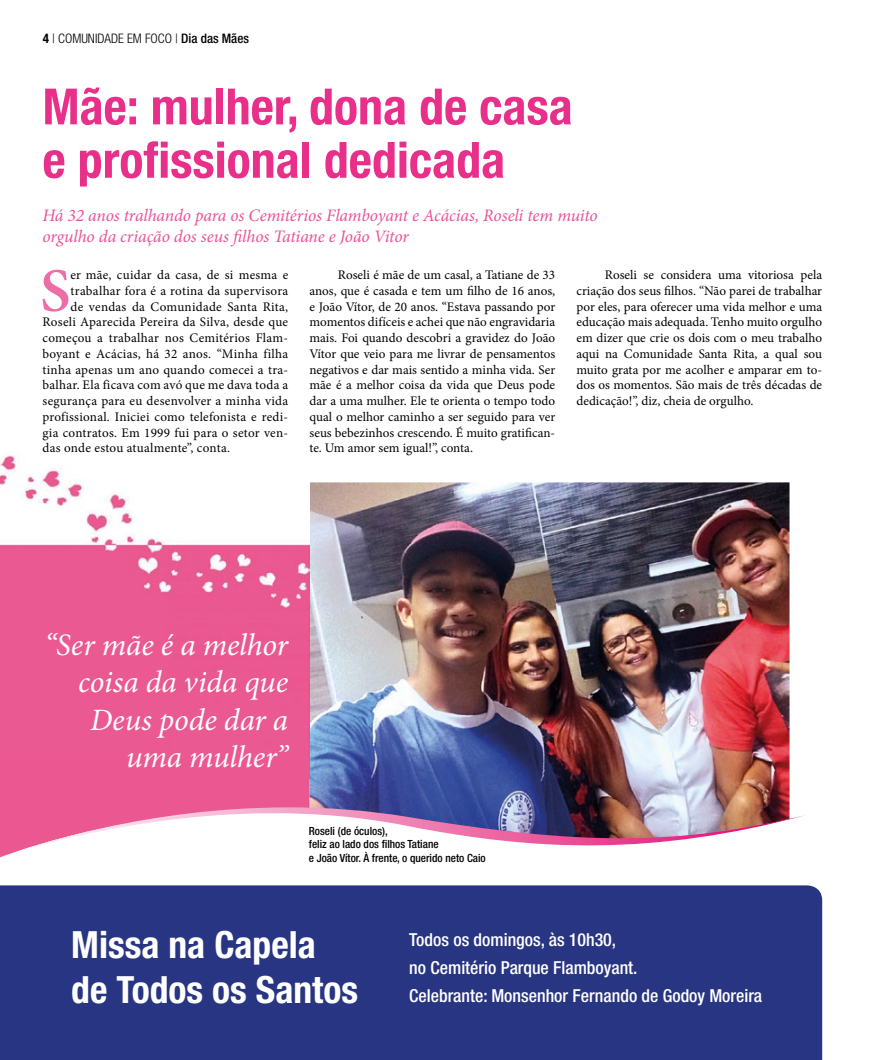
<style>
.page{position:relative;width:886px;height:1060px;background:#fff}
.page>*{position:absolute;margin:0;border:0;box-sizing:border-box;transform-origin:0 0}
.t1{font:600 61.62px "Minion Pro";color:#ed6ea7}
.t2{font:700 condensed 50px/53.4px "Helvetica Neue LT Std";color:#e8308a}
.t3{font:700 condensed 37.5px/45px "Helvetica Neue LT Std";color:#fff}
.t4{font:italic 31.12px/37.4px "Minion Pro";letter-spacing:-.005em;color:#fff;text-align:right}
.t5{font:500 condensed 17.88px/28.4px "Helvetica Neue LT Std";color:#fff}
.t6{font:italic 17.5px/21px "Minion Pro";letter-spacing:-.005em;color:#ea5297}
.t7{font:13.12px/15.8px "Minion Pro";letter-spacing:.015em;color:#000;text-align:justify}
.t8{font:300 condensed 13.12px "Helvetica Neue LT Std";color:#000}
.t9{font:500 condensed 11.25px/13.5px "Helvetica Neue LT Std";color:#000}
.s1{font-weight:700}
.s2{font-weight:500}
</style>
<div class="page">
<img style="left:309px;top:482px;width:480px;height:307px">
<img style="left:0;top:455px;width:309px;height:307px">
<div style="left:0;top:885px;width:822px;height:174px;background:#283583"></div>
<div style="left:0;top:762px;width:309px;height:96px;background:#eb5891"></div>
<img style="left:0;top:789px;width:805px;height:68px">
<p class="t8" style="left:43px;top:31px;width:208px"><span class="s1">4</span> | COMUNIDADE EM FOCO | <span class="s2">Dia das Mães</span></p>
<h2 class="t2" style="left:43px;top:79px;width:532px">Mãe: mulher, dona de casa e profissional dedicada</h2>
<h3 class="t6" style="left:43px;top:204px;width:557px">Há 32 anos tralhando para os Cemitérios Flamboyant e Acácias, Roseli tem muito orgulho da criação dos seus filhos Tatiane e João Vitor</h3>
<h1 class="t1" style="left:40px;top:248px;width:32px">S</h1>
<p class="t7" style="left:71px;top:267px;width:219px">er mãe, cuidar da casa, de si mesma e</p>
<p class="t7" style="left:71px;top:283px;width:219px">trabalhar fora é a rotina da supervisora</p>
<p class="t7" style="left:71px;top:298px;width:219px">de vendas da Comunidade Santa Rita,</p>
<p class="t7" style="left:43px;top:314px;width:247px">Roseli Aparecida Pereira da Silva, desde que</p>
<p class="t7" style="left:43px;top:330px;width:247px">começou a trabalhar nos Cemitérios Flam-</p>
<p class="t7" style="left:43px;top:346px;width:247px">boyant e Acácias, há 32 anos. “Minha filha</p>
<p class="t7" style="left:43px;top:361px;width:247px">tinha apenas um ano quando comecei a tra-</p>
<p class="t7" style="left:43px;top:377px;width:247px">balhar. Ela ficava com avó que me dava toda a</p>
<p class="t7" style="left:43px;top:393px;width:247px">segurança para eu desenvolver a minha vida</p>
<p class="t7" style="left:43px;top:409px;width:247px">profissional. Iniciei como telefonista e redi-</p>
<p class="t7" style="left:43px;top:424px;width:247px">gia contratos. Em 1999 fui para o setor ven-</p>
<p class="t7" style="left:43px;top:440px;width:189px">das onde estou atualmente”, conta.</p>
<p class="t7" style="left:309px;top:267px;width:247px;text-indent:28px">Roseli é mãe de um casal, a Tatiane de 33 anos, que é casada e tem um filho de 16 anos, e João Vítor, de 20 anos. “Estava passando por momentos difíceis e achei que não engravidaria mais. Foi quando descobri a gravidez do João Vítor que veio para me livrar de pensamentos negativos e dar mais sentido a minha vida. Ser mãe é a melhor coisa da vida que Deus pode dar a uma mulher. Ele te orienta o tempo todo qual o melhor caminho a ser seguido para ver seus bebezinhos crescendo. É muito gratifican&shy;te. Um amor sem igual!”, conta.</p>
<p class="t7" style="left:576px;top:267px;width:247px;text-indent:28px">Roseli se considera uma vitoriosa pela criação dos seus filhos. “Não parei de trabalhar por eles, para oferecer uma vida melhor e uma educação mais adequada. Tenho muito orgulho em dizer que crie os dois com o meu trabalho aqui na Comunidade Santa Rita, a qual sou muito grata por me acolher e amparar em to&shy;dos os momentos. São mais de três décadas de dedicação!”, diz, cheia de orgulho.</p>
<h3 class="t4" style="left:45px;top:626px;width:245px">“Ser mãe é a melhor coisa da vida que<br>Deus pode dar a uma mulher”</h3>
<p class="t9" style="left:309px;top:823px;width:178px">Roseli (de óculos),<br>feliz ao lado dos filhos Tatiane<br>e João Vítor. À frente, o querido neto Caio</p>
<h3 class="t3" style="left:71px;top:921px;width:288px">Missa na Capela de Todos os Santos</h3>
<h3 class="t5" style="left:409px;top:925px;width:354px">Todos os domingos, às 10h30,<br>no Cemitério Parque Flamboyant.<br>Celebrante: Monsenhor Fernando de Godoy Moreira</h3>
</div>
